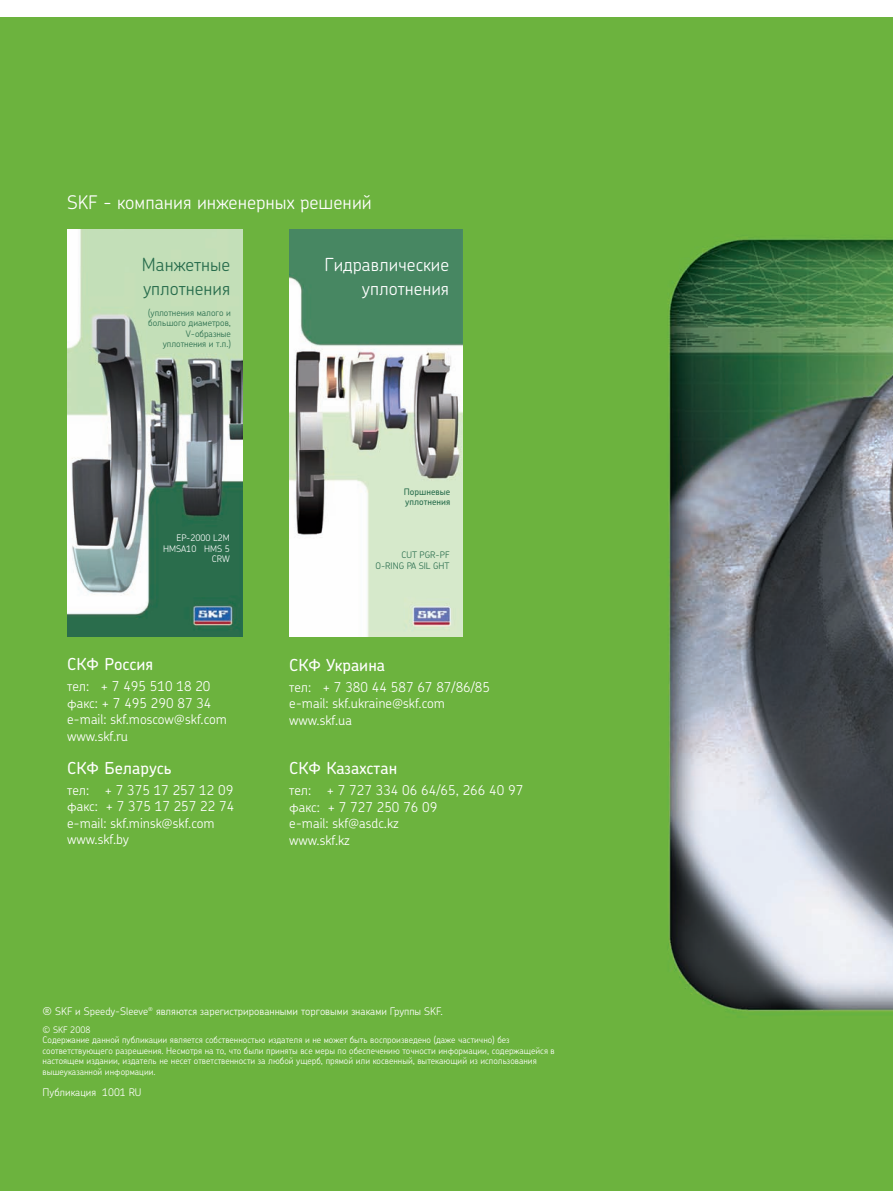
<style>
.page{position:relative;width:893px;height:1191px;background:#fff}
.page>*{position:absolute;margin:0;border:0;box-sizing:border-box;transform-origin:0 0}
.t1{font:300 18.75px "SKF Chevin Cyr";color:#fff}
.t2{font:300 18px/24px "SKF Chevin Cyr";color:#fff;text-align:right}
.t3{font:300 18px/24px "SKF Chevin Cyr";color:#276c4c}
.t4{font:500 16.5px "SKF Chevin Cyr";color:#fff}
.t5{font:300 13.5px/16.5px "SKF Chevin Cyr";color:#fff}
.t6{font:300 10.5px "SKF Chevin Cyr";color:#fff}
.t7{font:300 9px/10.5px "SKF Chevin Cyr";color:#fff}
.t8{font:300 9px/10.5px "SKF Chevin Cyr";color:#276c4c;text-align:right}
.t9{font:500 9px/10.5px "SKF Chevin Cyr";color:#276c4c}
.s1{font-size:10.8px}
</style>
<div class="page">
<img style="left:1px;top:17px;width:892px;height:1174px">
<img style="left:67px;top:229px;width:175px;height:407px">
<img style="left:289px;top:229px;width:173px;height:407px">
<h1 class="t1" style="left:67px;top:195px;width:306px">SKF - компания инженерных решений</h1>
<h2 class="t3" style="left:142px;top:254px;width:90px">Манжетные уплотнения</h2>
<p class="t8" style="left:148px;top:308px;width:84px">(уплотнения малого и большого диаметров,<br>V-образные уплотнения и т.п.)</p>
<h2 class="t2" style="left:324px;top:254px;width:126px">Гидравлические уплотнения</h2>
<p class="t7" style="left:163px;top:533px;width:68px;text-align:right">EP-2000 L2M<br>HMSA10 HMS 5<br>CRW</p>
<h3 class="t4" style="left:67px;top:658px;width:88px">СКФ Россия</h3>
<h3 class="t5" style="left:67px;top:679px;width:161px">тел: + 7 495 510 18 20 факс: + 7 495 290 87 34 e-mail: skf.moscow@skf.com www.skf.ru</h3>
<h3 class="t4" style="left:67px;top:761px;width:106px">СКФ Беларусь</h3>
<h3 class="t5" style="left:67px;top:783px;width:169px">тел: + 7 375 17 257 12 09 факс: + 7 375 17 257 22 74 e-mail: skf.minsk@skf.com www.skf.by</h3>
<p class="t9" style="left:404px;top:487px;width:48px">Поршневые уплотнения</p>
<p class="t8" style="left:375px;top:551px;width:76px">CUT PGR-PF<br>O-RING PA SIL GHT</p>
<h3 class="t4" style="left:289px;top:658px;width:98px">СКФ Украина</h3>
<h3 class="t5" style="left:289px;top:679px;width:202px">тел: + 7 380 44 587 67 87/86/85 e-mail: skf.ukraine@skf.com www.skf.ua</h3>
<h3 class="t4" style="left:289px;top:762px;width:110px">СКФ Казахстан</h3>
<h3 class="t5" style="left:289px;top:783px;width:236px">тел: + 7 727 334 06 64/65, 266 40 97 факс: + 7 727 250 76 09<br>e-mail: skf@asdc.kz<br>www.skf.kz</h3>
<p class="t6" style="left:43px;top:1006px;width:402px"><span class="s1">®</span> SKF и Speedy-Sleeve<sup>®</sup> являются зарегистрированными торговыми знаками Группы SKF.</p>
<p class="t7" style="left:43px;top:1024px;width:514px">© SKF 2008<br>Содержание данной публикации является собственностью издателя и не может быть воспроизведено (даже частично) без соответствующего разрешения. Несмотря на то, что были приняты все меры по обеспечению точности информации, содержащейся в настоящем издании, издатель не несет ответственности за любой ущерб, прямой или косвенный, вытекающий из использования вышеуказанной информации.</p>
<p class="t6" style="left:43px;top:1087px;width:100px">Публикация 1001 RU</p>
</div>
